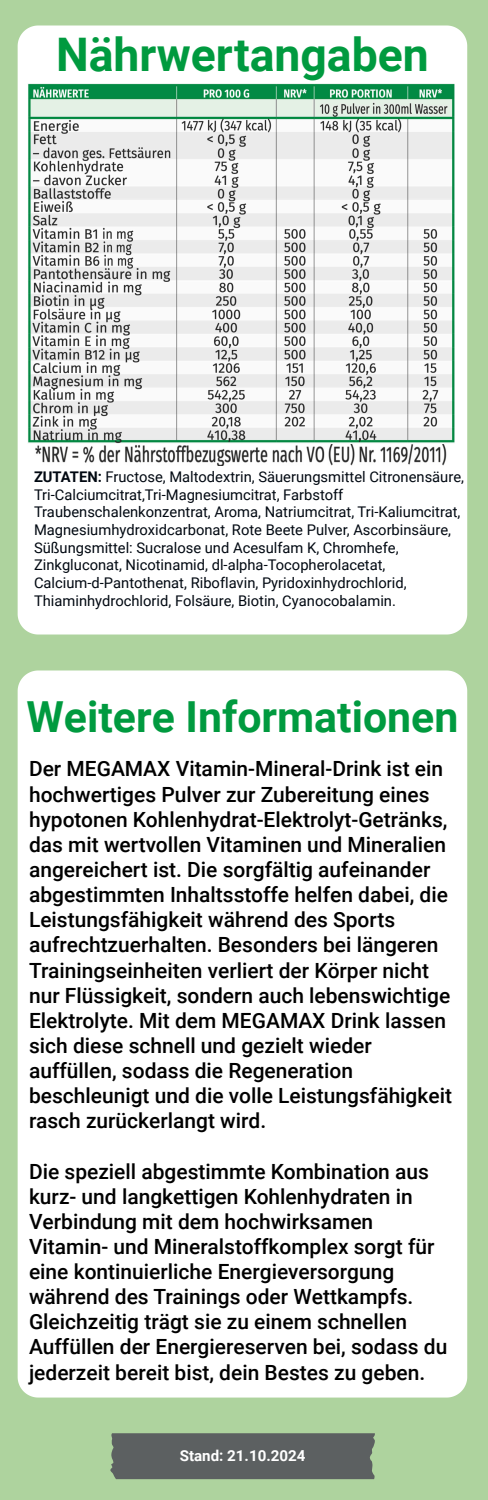
<style>
.page{position:relative;width:488px;height:1500px;background:#aed39e}
.page>*{position:absolute;margin:0;border:0;box-sizing:border-box;transform-origin:0 0}
.t1{font:700 46.3px "Roboto";color:#009a3f}
.t2{font:700 42.8px "Roboto";color:#009a3f}
.t3{font:500 20.95px/25.1px "Roboto";color:#000}
.t4{font:700 15.1px "Roboto";color:#fff}
.t5{font:14.7px/17.6px "Roboto";color:#010811}
.s1{font-weight:700}
</style>
<div class="page">
<div style="left:110px;top:1433px;width:265px;height:46px;background:#5c6061"></div>
<div style="left:18px;top:670px;width:449px;height:728px;background:#fff"></div>
<div style="left:18px;top:26px;width:449px;height:609px;background:#fff"></div>
<img style="left:34px;top:444px;width:413px;height:22px">
<img style="left:27px;top:84px;width:427px;height:360px">
<h1 class="t1" style="left:56px;top:23px;width:374px">Nährwertangaben</h1>
<p class="t5" style="left:34px;top:468px;width:431px"><span class="s1">ZUTATEN:</span> Fructose, Maltodextrin, Säuerungsmittel Citronensäure, Tri-Calciumcitrat,Tri-Magnesiumcitrat, Farbstoff Traubenschalenkonzentrat, Aroma, Natriumcitrat, Tri-Kaliumcitrat, Magnesiumhydroxidcarbonat, Rote Beete Pulver, Ascorbinsäure, Süßungsmittel: Sucralose und Acesulfam K, Chromhefe, Zinkgluconat, Nicotinamid, dl-alpha-Tocopherolacetat, Calcium-d-Pantothenat, Riboflavin, Pyridoxinhydrochlorid, Thiaminhydrochlorid, Folsäure, Biotin, Cyanocobalamin.</p>
<h1 class="t2" style="left:26px;top:687px;width:433px">Weitere Informationen</h1>
<p class="t3" style="left:29px;top:756px;width:424px">Der MEGAMAX Vitamin-Mineral-Drink ist ein hochwertiges Pulver zur Zubereitung eines hypotonen Kohlenhydrat-Elektrolyt-Getränks, das mit wertvollen Vitaminen und Mineralien angereichert ist. Die sorgfältig aufeinander abgestimmten Inhaltsstoffe helfen dabei, die Leistungsfähigkeit während des Sports aufrechtzuerhalten. Besonders bei längeren Trainingseinheiten verliert der Körper nicht nur Flüssigkeit, sondern auch lebenswichtige Elektrolyte. Mit dem MEGAMAX Drink lassen sich diese schnell und gezielt wieder auffüllen, sodass die Regeneration beschleunigt und die volle Leistungsfähigkeit rasch zurückerlangt wird.</p>
<p class="t3" style="left:29px;top:1158px;width:419px">Die speziell abgestimmte Kombination aus kurz- und langkettigen Kohlenhydraten in Verbindung mit dem hochwirksamen Vitamin- und Mineralstoffkomplex sorgt für eine kontinuierliche Energieversorgung während des Trainings oder Wettkampfs.<br>Gleichzeitig trägt sie zu einem schnellen Auffüllen der Energiereserven bei, sodass du jederzeit bereit bist, dein Bestes zu geben.</p>
<p class="t4" style="left:180px;top:1445px;width:127px">Stand: 21.10.2024</p>
</div>
